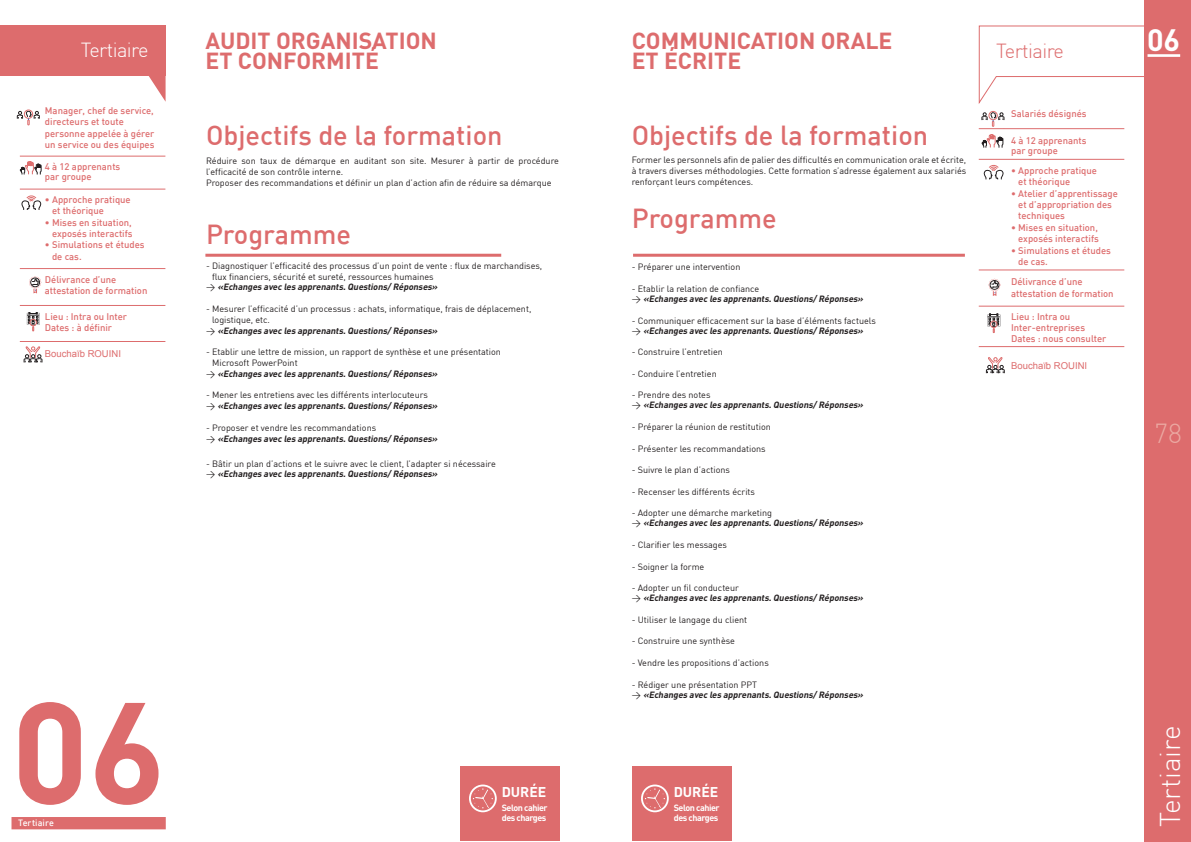
<style>
.page{position:relative;width:1191px;height:842px;background:#fff}
.page>*{position:absolute;margin:0;border:0;box-sizing:border-box;transform-origin:0 0}
.t1{font:142px "Din Bold CE";color:#dd6c6d}
.t2{font:30.5px "Din Bold CE";color:#fff}
.t3{font:300 28px "DIN";color:#fff}
.t4{font:500 27px "DIN";color:#dd6c6d}
.t5{font:300 27px "DIN";color:#eba9a2}
.t6{font:23px/20px "Din Bold CE";color:#dd6c6d}
.t7{font:300 20px "DIN";letter-spacing:-.03em;color:#fff}
.t8{font:300 20px "DIN";letter-spacing:-.03em;color:#dd6c6d}
.t9{font:14px "Din Bold CE";color:#fff}
.t10{font:500 9.5px/11.4px "DIN";color:#dd6c6d}
.t11{font:9.5px "Arial";color:#dd6c6d}
.t12{font:9px/10.8px "DIN";color:#231f20}
.t13{font:italic 9px "Din Bold CE";color:#231f20}
.t14{font:9px/10px "Din Bold CE";letter-spacing:-.05em;color:#fff}
.t15{font:500 9px "DIN";letter-spacing:.01em;color:#fff}
.s1{font-family:"DIN";font-style:normal}
</style>
<div class="page">
<div style="left:1144px;top:0;width:47px;height:841px;background:#dd6c6d"></div>
<div style="left:0;top:25px;width:166px;height:51px;background:#dd6c6d"></div>
<div style="left:12px;top:817px;width:154px;height:12px;background:#dd6c6d"></div>
<svg style="left:149px;top:76px;width:17px;height:26px"></svg>
<hr style="left:205px;top:254px;width:296px;height:3px;background:#dd6c6d">
<hr style="left:633px;top:254px;width:332px;height:3px;background:#dd6c6d">
<div style="left:460px;top:766px;width:99px;height:75px;background:#dd6c6d"></div>
<svg style="left:469px;top:784px;width:28px;height:28px"></svg>
<div style="left:632px;top:766px;width:99px;height:75px;background:#dd6c6d"></div>
<svg style="left:641px;top:784px;width:28px;height:28px"></svg>
<div style="left:24px;top:110px;width:9px;height:8px;border:1px solid #dd6d6d;border-radius:50%"></div>
<svg style="left:17px;top:111px;width:23px;height:14px"></svg>
<svg style="left:22px;top:196px;width:19px;height:14px"></svg>
<svg style="left:29px;top:276px;width:12px;height:17px"></svg>
<svg style="left:24px;top:346px;width:18px;height:17px"></svg>
<hr style="left:20px;top:156px;width:145px;height:1px;background:#dd6c6d">
<hr style="left:20px;top:189px;width:145px;height:1px;background:#dd6c6d">
<hr style="left:20px;top:268px;width:145px;height:1px;background:#dd6c6d">
<hr style="left:20px;top:341px;width:145px;height:1px;background:#dd6c6d">
<hr style="left:20px;top:305px;width:145px;height:1px;background:#dd6c6d">
<svg style="left:20px;top:161px;width:21px;height:14px"></svg>
<svg style="left:27px;top:312px;width:13px;height:19px"></svg>
<hr style="left:1147px;top:54px;width:33px;height:3px;background:#fff">
<svg style="left:978px;top:25px;width:170px;height:79px"></svg>
<div style="left:988px;top:111px;width:9px;height:9px;border:1px solid #dd6d6d;border-radius:50%"></div>
<svg style="left:981px;top:113px;width:23px;height:13px"></svg>
<svg style="left:982px;top:134px;width:21px;height:14px"></svg>
<svg style="left:984px;top:165px;width:19px;height:15px"></svg>
<svg style="left:988px;top:279px;width:12px;height:17px"></svg>
<svg style="left:986px;top:357px;width:18px;height:16px"></svg>
<hr style="left:978px;top:128px;width:146px;height:1px;background:#dd6c6d">
<hr style="left:978px;top:159px;width:146px;height:1px;background:#dd6c6d">
<hr style="left:978px;top:270px;width:146px;height:1px;background:#dd6c6d">
<hr style="left:978px;top:306px;width:146px;height:1px;background:#dd6c6d">
<hr style="left:978px;top:346px;width:146px;height:1px;background:#dd6c6d">
<svg style="left:987px;top:314px;width:13px;height:19px"></svg>
<h3 class="t7" style="left:81px;top:39px;width:69px">Tertiaire</h3>
<h3 class="t6" style="left:205px;top:30px;width:233px">AUDIT ORGANISATION<br>ET CONFORMITÉ</h3>
<h3 class="t6" style="left:631px;top:30px;width:262px">COMMUNICATION ORALE<br>ET ÉCRITE</h3>
<p class="t10" style="left:45px;top:105px;width:111px">Manager, chef de service, directeurs et toute personne appelée à gérer un service ou des équipes</p>
<p class="t10" style="left:45px;top:162px;width:77px;line-height:10px">4 à 12 apprenants par groupe</p>
<p class="t10" style="left:52px;top:194px;width:80px;text-indent:-7px">• Approche pratique et théorique</p>
<p class="t10" style="left:45px;top:217px;width:89px;text-align:right">• Mises en situation, exposés interactifs</p>
<p class="t10" style="left:52px;top:240px;width:94px;text-indent:-7px">• Simulations et études de cas.</p>
<p class="t10" style="left:45px;top:274px;width:104px">Délivrance d’une attestation de formation</p>
<p class="t10" style="left:45px;top:311px;width:84px">Lieu : Intra ou Inter<br>Dates : à définir</p>
<p class="t11" style="left:45px;top:348px;width:78px">Bouchaïb ROUINI</p>
<h3 class="t4" style="left:206px;top:123px;width:298px">Objectifs de la formation</h3>
<p class="t12" style="left:206px;top:156px;width:354px">Réduire son taux de démarque en auditant son site. Mesurer à partir de procédure l’efficacité de son contrôle interne.<br>Proposer des recommandations et définir un plan d’action afin de réduire sa démarque</p>
<h3 class="t4" style="left:206px;top:222px;width:147px">Programme</h3>
<p class="t12" style="left:212px;top:260px;width:332px;text-indent:-6px">- Diagnostiquer l’efficacité des processus d’un point de vente : flux de marchandises, flux financiers, sécurité et sureté, ressources humaines</p>
<p class="t13" style="left:206px;top:282px;width:235px"><span class="s1">&gt;</span> «Echanges avec les apprenants.Questions/Réponses»</p>
<p class="t12" style="left:212px;top:303px;width:321px;text-indent:-6px">- Mesurer l’efficacité d’un processus : achats, informatique, frais de déplacement, logistique, etc.</p>
<p class="t13" style="left:206px;top:325px;width:235px"><span class="s1">&gt;</span> «Echanges avec les apprenants.Questions/Réponses»</p>
<p class="t12" style="left:212px;top:346px;width:290px;text-indent:-6px">- Etablir une lettre de mission, un rapport de synthèse et une présentation<br>Microsoft PowerPoint</p>
<p class="t13" style="left:206px;top:368px;width:235px"><span class="s1">&gt;</span> «Echanges avec les apprenants.Questions/Réponses»</p>
<p class="t12" style="left:206px;top:390px;width:223px">- Mener les entretiens avec les différents interlocuteurs</p>
<p class="t13" style="left:206px;top:401px;width:235px"><span class="s1">&gt;</span> «Echanges avec les apprenants.Questions/Réponses»</p>
<p class="t12" style="left:206px;top:422px;width:172px">- Proposer et vendre les recommandations</p>
<p class="t13" style="left:206px;top:433px;width:235px"><span class="s1">&gt;</span> «Echanges avec les apprenants.Questions/Réponses»</p>
<p class="t12" style="left:206px;top:458px;width:291px">- Bâtir un plan d’actions et le suivre avec le client, l’adapter si nécessaire</p>
<p class="t13" style="left:206px;top:468px;width:235px"><span class="s1">&gt;</span> «Echanges avec les apprenants.Questions/Réponses»</p>
<h1 class="t1" style="left:12px;top:668px;width:156px">06</h1>
<p class="t15" style="left:18px;top:819px;width:37px">Tertiaire</p>
<h3 class="t9" style="left:502px;top:783px;width:46px">DURÉE</h3>
<p class="t14" style="left:502px;top:802px;width:47px">Selon cahier des charges</p>
<h3 class="t4" style="left:631px;top:123px;width:298px">Objectifs de la formation</h3>
<p class="t12" style="left:631px;top:155px;width:336px;text-align:justify">Former les personnels afin de palier des difficultés en communication orale et écrite, à travers diverses méthodologies. Cette formation s’adresse également aux salariés renforçant leurs compétences.</p>
<h3 class="t4" style="left:631px;top:206px;width:147px">Programme</h3>
<p class="t12" style="left:631px;top:262px;width:110px">- Préparer une intervention</p>
<p class="t12" style="left:631px;top:283px;width:129px">- Etablir la relation de confiance</p>
<p class="t13" style="left:631px;top:293px;width:235px"><span class="s1">&gt;</span> «Echanges avec les apprenants.Questions/Réponses»</p>
<p class="t12" style="left:631px;top:315px;width:246px">- Communiquer efficacement sur la base d’éléments factuels</p>
<p class="t13" style="left:631px;top:325px;width:235px"><span class="s1">&gt;</span> «Echanges avec les apprenants.Questions/Réponses»</p>
<p class="t12" style="left:631px;top:346px;width:93px">- Construire l’entretien</p>
<p class="t12" style="left:631px;top:368px;width:87px">- Conduire l’entretien</p>
<p class="t12" style="left:631px;top:390px;width:80px">- Prendre des notes</p>
<p class="t13" style="left:631px;top:400px;width:235px"><span class="s1">&gt;</span> «Echanges avec les apprenants.Questions/Réponses»</p>
<p class="t12" style="left:631px;top:421px;width:141px">- Préparer la réunion de restitution</p>
<p class="t12" style="left:631px;top:443px;width:136px">- Présenter les recommandations</p>
<p class="t12" style="left:631px;top:464px;width:100px">- Suivre le plan d’actions</p>
<p class="t12" style="left:631px;top:486px;width:125px">- Recenser les différents écrits</p>
<p class="t12" style="left:631px;top:508px;width:142px">- Adopter une démarche marketing</p>
<p class="t13" style="left:631px;top:518px;width:235px"><span class="s1">&gt;</span> «Echanges avec les apprenants.Questions/Réponses»</p>
<p class="t12" style="left:631px;top:539px;width:97px">- Clarifier les messages</p>
<p class="t12" style="left:631px;top:561px;width:74px">- Soigner la forme</p>
<p class="t12" style="left:631px;top:582px;width:109px">- Adopter un fil conducteur</p>
<p class="t13" style="left:631px;top:593px;width:235px"><span class="s1">&gt;</span> «Echanges avec les apprenants.Questions/Réponses»</p>
<p class="t12" style="left:631px;top:614px;width:117px">- Utiliser le langage du client</p>
<p class="t12" style="left:631px;top:636px;width:105px">- Construire une synthèse</p>
<p class="t12" style="left:631px;top:657px;width:139px">- Vendre les propositions d’actions</p>
<p class="t12" style="left:631px;top:679px;width:127px">- Rédiger une présentation PPT</p>
<p class="t13" style="left:631px;top:690px;width:235px"><span class="s1">&gt;</span> «Echanges avec les apprenants.Questions/Réponses»</p>
<h3 class="t9" style="left:673px;top:783px;width:46px">DURÉE</h3>
<p class="t14" style="left:674px;top:802px;width:47px">Selon cahier des charges</p>
<h3 class="t8" style="left:996px;top:40px;width:69px">Tertiaire</h3>
<p class="t10" style="left:1011px;top:109px;width:77px">Salariés désignés</p>
<p class="t10" style="left:1011px;top:137px;width:77px;line-height:10px">4 à 12 apprenants par groupe</p>
<p class="t10" style="left:1018px;top:165px;width:80px;text-indent:-7px">• Approche pratique et théorique</p>
<p class="t10" style="left:1018px;top:188px;width:101px;text-indent:-7px">• Atelier d’apprentissage et d’appropriation des techniques</p>
<p class="t10" style="left:1011px;top:222px;width:89px;text-align:right">• Mises en situation, exposés interactifs</p>
<p class="t10" style="left:1018px;top:245px;width:94px;text-indent:-7px">• Simulations et études de cas.</p>
<p class="t10" style="left:1011px;top:277px;width:104px">Délivrance d’une attestation de formation</p>
<p class="t10" style="left:1011px;top:311px;width:97px">Lieu : Intra ou<br>Inter-entreprises<br>Dates : nous consulter</p>
<p class="t11" style="left:1011px;top:360px;width:78px">Bouchaïb ROUINI</p>
<h2 class="t2" style="left:1147px;top:22px;width:35px">06</h2>
<h3 class="t5" style="left:1154px;top:418px;width:29px">78</h3>
<h3 class="t3" style="left:1154px;top:827px;width:103px;rotate:-90deg">Tertiaire</h3>
</div>
